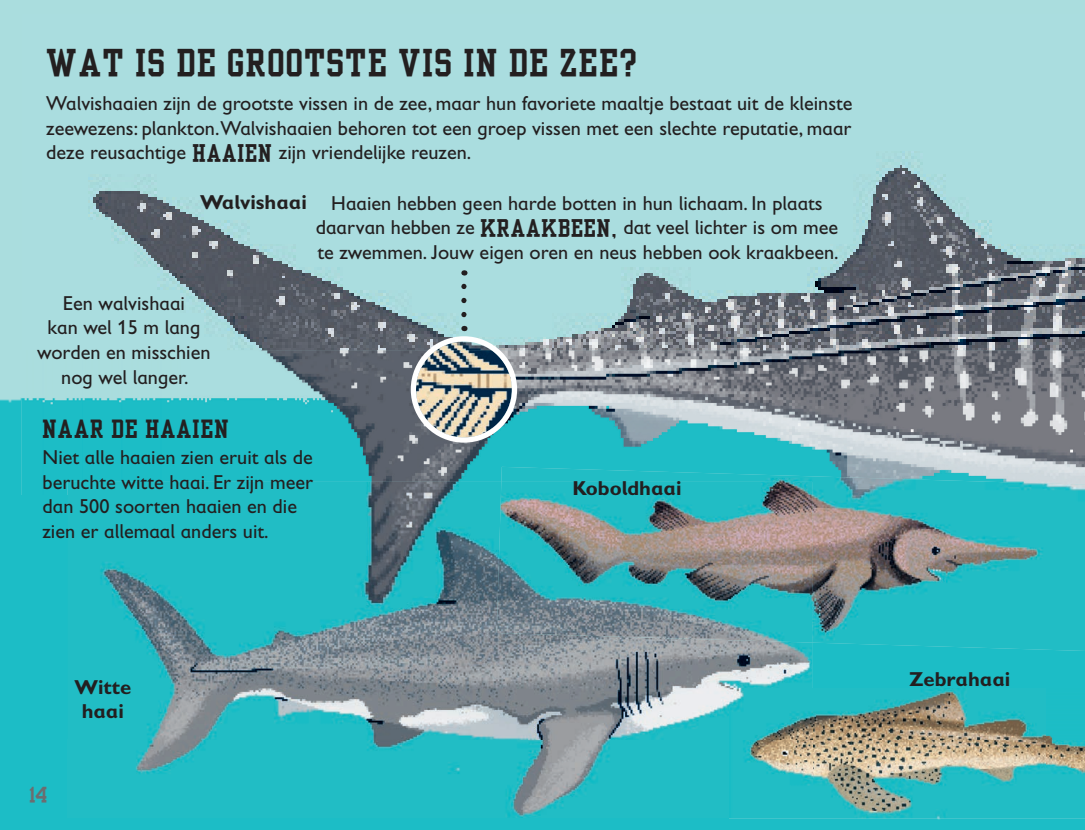
<style>
.page{position:relative;width:1085px;height:830px;background:#fff}
.page>*{position:absolute;margin:0;border:0;box-sizing:border-box;transform-origin:0 0}
.t1{font:31.5px "Yearbook Solid";letter-spacing:.06em;color:#231f20}
.t2{font:21px "Yearbook Solid";letter-spacing:.06em;color:#231f20}
.t3{font:20.25px/24.8px "Gill Sans Infant Std";color:#231f20;text-align:center}
.t4{font:700 20.25px/24.8px "Gill Sans Infant Std";color:#231f20;text-align:center}
.t5{font:18px "Yearbook Solid";color:#6c6d70}
.s1{font-family:"Yearbook Solid"}
</style>
<div class="page">
<div style="left:0;top:0;width:1084px;height:829px;background:#aaddde"></div>
<img style="left:90px;top:156px;width:994px;height:194px">
<img style="left:181px;top:350px;width:903px;height:131px">
<div style="left:812px;top:650px;width:272px;height:38px;background:#1cbdc6"></div>
<div style="left:21px;top:397px;width:160px;height:98px;background:#1cbdc6"></div>
<div style="left:21px;top:495px;width:47px;height:244px;background:#1cbdc6"></div>
<img style="left:436px;top:341px;width:55px;height:9px">
<img style="left:416px;top:350px;width:96px;height:87px">
<div style="left:410px;top:336px;width:107px;height:106px;border:5px solid #fff;border-radius:50%"></div>
<img style="left:68px;top:739px;width:1016px;height:79px">
<img style="left:68px;top:481px;width:478px;height:258px">
<img style="left:546px;top:650px;width:106px;height:89px">
<img style="left:652px;top:650px;width:160px;height:89px">
<img style="left:812px;top:688px;width:234px;height:51px">
<img style="left:729px;top:688px;width:83px;height:129px">
<img style="left:501px;top:466px;width:583px;height:184px">
<img style="left:496px;top:481px;width:316px;height:161px">
<img style="left:1046px;top:658px;width:38px;height:108px">
<svg style="left:461px;top:270px;width:5px;height:44px"></svg>
<h1 class="t1" style="left:46px;top:43px;width:591px">WAT IS DE GROOTSTE VIS IN DE ZEE?</h1>
<p class="t3" style="left:46px;top:90px;width:807px;text-align:justify">Walvishaaien zijn de grootste vissen in de zee, maar hun favoriete maaltje bestaat uit de kleinste zeewezens: plankton.Walvishaaien behoren tot een groep vissen met een slechte reputatie, maar deze reusachtige <span class="s1">HAAIEN</span> zijn vriendelijke reuzen.</p>
<p class="t3" style="left:316px;top:190px;width:524px">Haaien hebben geen harde botten in hun lichaam. In plaats daarvan hebben ze <span class="s1">KRAAKBEEN,</span> dat veel lichter is om mee te zwemmen. Jouw eigen oren en neus hebben ook kraakbeen.</p>
<p class="t3" style="left:37px;top:290px;width:175px">Een walvishaai<br>kan wel 15 m lang worden en misschien nog wel langer.</p>
<p class="t4" style="left:200px;top:189px;width:108px">Walvishaai</p>
<p class="t2" style="left:43px;top:415px;width:187px">NAAR DE HAAIEN</p>
<p class="t3" style="left:43px;top:444px;width:272px;text-align:left">Niet alle haaien zien eruit als de beruchte witte haai. Er zijn meer dan 500 soorten haaien en die zien er allemaal anders uit.</p>
<p class="t5" style="left:30px;top:782px;width:19px">14</p>
<p class="t4" style="left:74px;top:674px;width:58px">Witte haai</p>
<p class="t4" style="left:572px;top:475px;width:111px">Koboldhaai</p>
<p class="t4" style="left:909px;top:666px;width:102px">Zebrahaai</p>
</div>
